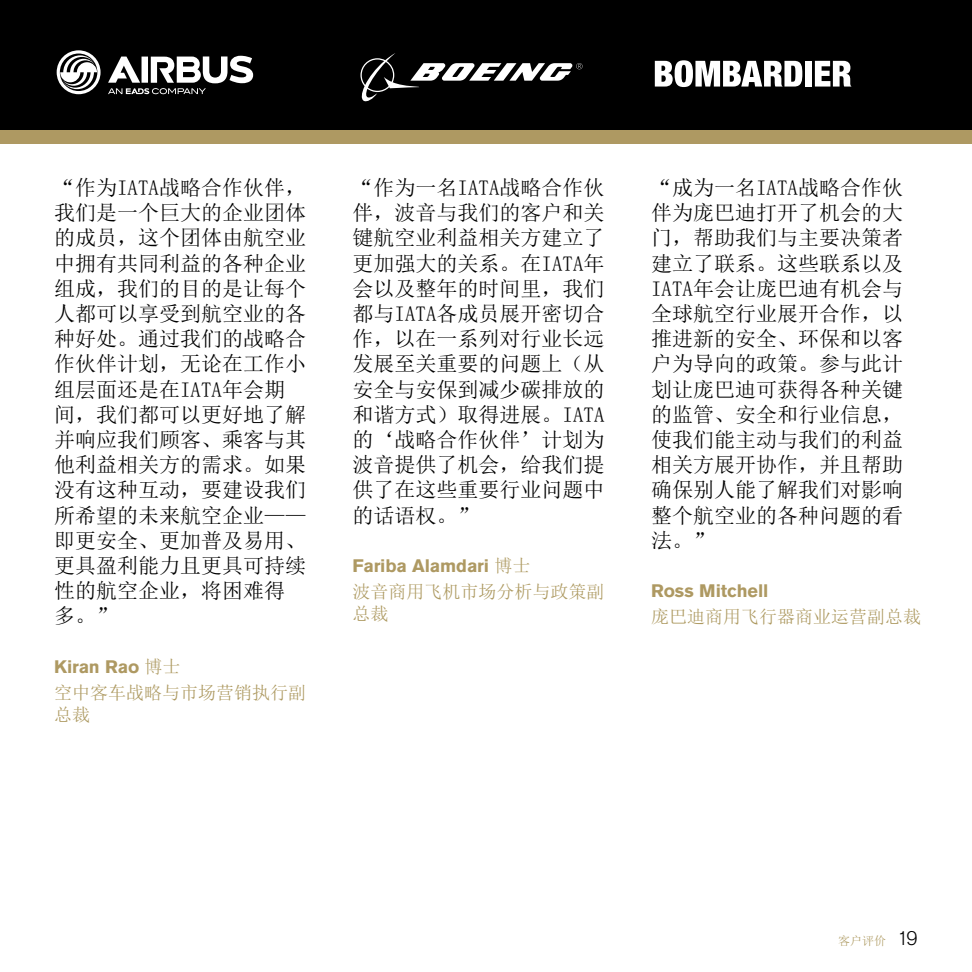
<style>
.page{position:relative;width:972px;height:972px;background:#fff}
.page>*{position:absolute;margin:0;border:0;box-sizing:border-box;transform-origin:0 0}
.t1{font:21px/25.2px "Sim Sun";color:#000;text-align:justify}
.t2{font:18px/21.6px "Sim Sun";color:#ad9960}
.t3{font:700 18px "Akzidenz Grotesk Pro";letter-spacing:-.01em;color:#ae9962}
.t4{font:12px "Sim Sun";color:#ad9960}
.s1{font-family:"Sim Sun";font-weight:400;color:#ad9960}
.s2{font-family:"Akzidenz Grotesk Pro";font-weight:300;font-size:19.5px;color:#000}
</style>
<div class="page">
<div style="left:0;top:0;width:972px;height:144px;background:#000"></div>
<div style="left:0;top:130px;width:972px;height:14px;background:#ae9962"></div>
<svg style="left:108px;top:56px;width:145px;height:38px"></svg>
<svg style="left:57px;top:50px;width:44px;height:44px"></svg>
<svg style="left:360px;top:53px;width:223px;height:49px"></svg>
<svg style="left:655px;top:60px;width:147px;height:27px"></svg>
<div style="left:805px;top:61px;width:7px;height:26px;background:#fff"></div>
<svg style="left:815px;top:61px;width:36px;height:26px"></svg>
<p class="t1" style="left:54px;top:175px;width:253px;text-align:left">“作为IATA战略合作伙伴，我们是一个巨大的企业团体的成员，这个团体由航空业中拥有共同利益的各种企业组成，我们的目的是让每个人都可以享受到航空业的各种好处。通过我们的战略合作伙伴计划，无论在工作小组层面还是在IATA年会期间，我们都可以更好地了解并响应我们顾客、乘客与其他利益相关方的需求。如果没有这种互动，要建设我们所希望的未来航空企业——即更安全、更加普及易用、更具盈利能力且更具可持续性的航空企业，将困难得多。”</p>
<p class="t3" style="left:54px;top:655px;width:128px">Kiran Rao <span class="s1">博士</span></p>
<p class="t2" style="left:54px;top:682px;width:253px">空中客车战略与市场营销执行副总裁</p>
<p class="t1" style="left:352px;top:175px;width:253px">“作为一名IATA战略合作伙伴，波音与我们的客户和关键航空业利益相关方建立了更加强大的关系。在IATA年会以及整年的时间里，我们都与IATA各成员展开密切合作，以在一系列对行业长远发展至关重要的问题上（从安全与安保到减少碳排放的和谐方式）取得进展。IATA的‘战略合作伙伴’计划为波音提供了机会，给我们提供了在这些重要行业问题中的话语权。”</p>
<p class="t3" style="left:352px;top:554px;width:179px">Fariba Alamdari <span class="s1">博士</span></p>
<p class="t2" style="left:352px;top:581px;width:253px">波音商用飞机市场分析与政策副总裁</p>
<p class="t1" style="left:651px;top:175px;width:253px">“成为一名IATA战略合作伙伴为庞巴迪打开了机会的大门，帮助我们与主要决策者建立了联系。这些联系以及IATA年会让庞巴迪有机会与全球航空行业展开合作，以推进新的安全、环保和以客户为导向的政策。参与此计划让庞巴迪可获得各种关键的监管、安全和行业信息，使我们能主动与我们的利益相关方展开协作，并且帮助确保别人能了解我们对影响整个航空业的各种问题的看法。”</p>
<p class="t3" style="left:651px;top:579px;width:119px">Ross Mitchell</p>
<p class="t2" style="left:651px;top:606px;width:271px">庞巴迪商用飞行器商业运营副总裁</p>
<p class="t4" style="left:838px;top:935px;width:81px">客户评价 <span class="s2">19</span></p>
</div>
